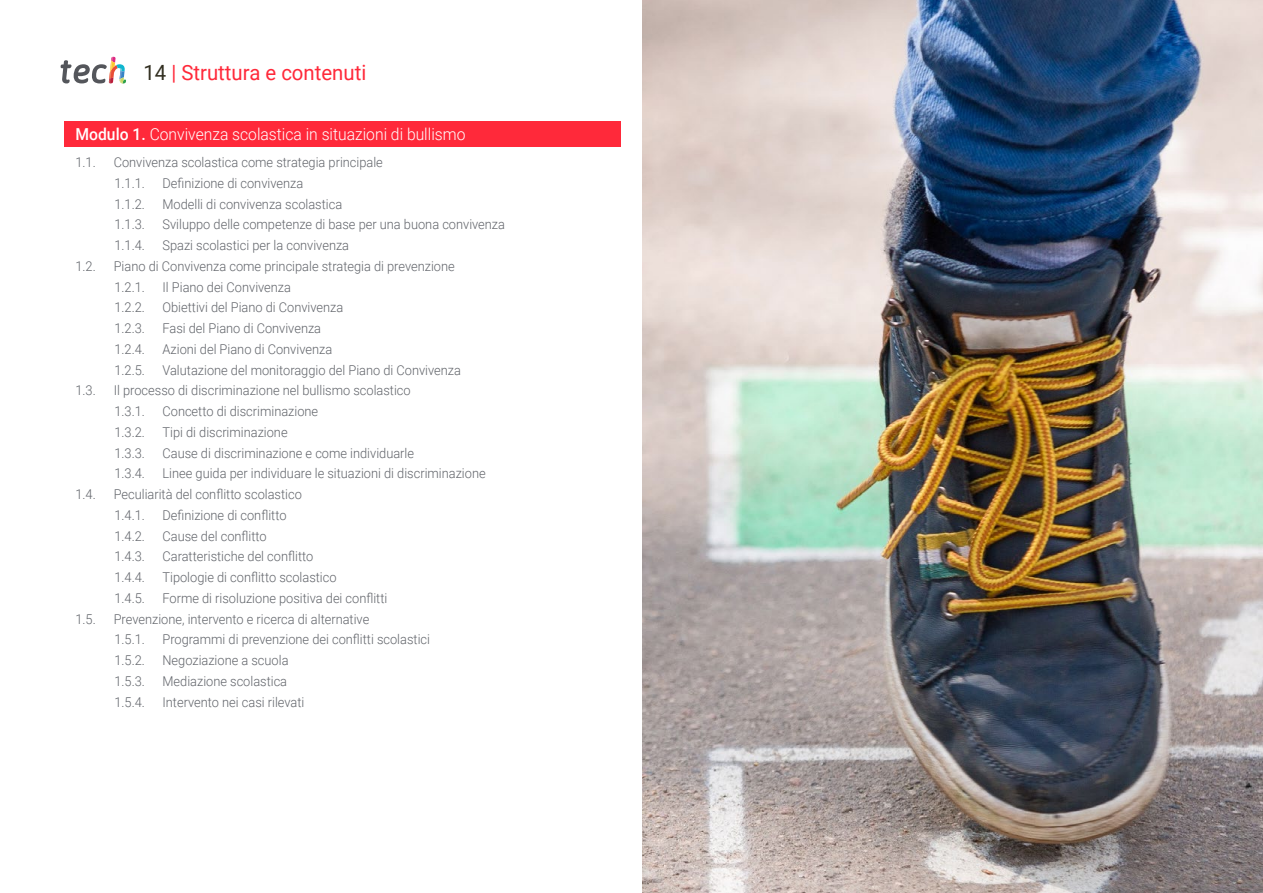
<style>
.page{position:relative;width:1263px;height:893px;background:#fff}
.page>*{position:absolute;margin:0;border:0;box-sizing:border-box;transform-origin:0 0}
.t1{font:21px "Roboto";color:#ff293a}
.t2{font:300 16.5px "Roboto";color:#fff;scale:.95 1}
.t3{font:300 13.5px/20.7px "Roboto";color:#61646a;scale:.95 1}
.s1{color:#312e20}
.s2{font-weight:500}
</style>
<div class="page">
<img style="left:642px;top:0;width:621px;height:893px">
<div style="left:64px;top:121px;width:557px;height:25px;background:#ff293a"></div>
<svg style="left:61px;top:57px;width:65px;height:27px"></svg>
<h1 class="t1" style="left:144px;top:57px;width:224px"><span class="s1">14</span> | Struttura e contenuti</h1>
<p class="t2" style="left:75px;top:123px;width:412px"><span class="s2">Modulo 1.</span> Convivenza scolastica in situazioni di bullismo</p>
<p class="t3" style="left:75px;top:151px;width:23px">1.1.</p>
<p class="t3" style="left:114px;top:151px;width:285px">Convivenza scolastica come strategia principale<br>1.1.1.</p>
<p class="t3" style="left:162px;top:172px;width:150px">Definizione di convivenza</p>
<p class="t3" style="left:114px;top:193px;width:34px">1.1.2.</p>
<p class="t3" style="left:162px;top:193px;width:191px">Modelli di convivenza scolastica</p>
<p class="t3" style="left:114px;top:214px;width:34px">1.1.3.</p>
<p class="t3" style="left:162px;top:214px;width:362px">Sviluppo delle competenze di base per una buona convivenza</p>
<p class="t3" style="left:114px;top:234px;width:34px">1.1.4.</p>
<p class="t3" style="left:162px;top:234px;width:198px">Spazi scolastici per la convivenza</p>
<p class="t3" style="left:75px;top:255px;width:23px">1.2.</p>
<p class="t3" style="left:114px;top:255px;width:360px">Piano di Convivenza come principale strategia di prevenzione<br>1.2.1.</p>
<p class="t3" style="left:162px;top:276px;width:137px">Il Piano dei Convivenza</p>
<p class="t3" style="left:114px;top:297px;width:34px">1.2.2.</p>
<p class="t3" style="left:162px;top:297px;width:192px">Obiettivi del Piano di Convivenza</p>
<p class="t3" style="left:114px;top:317px;width:34px">1.2.3.</p>
<p class="t3" style="left:162px;top:317px;width:169px">Fasi del Piano di Convivenza</p>
<p class="t3" style="left:114px;top:338px;width:34px">1.2.4.</p>
<p class="t3" style="left:162px;top:338px;width:180px">Azioni del Piano di Convivenza</p>
<p class="t3" style="left:114px;top:359px;width:34px">1.2.5.</p>
<p class="t3" style="left:162px;top:359px;width:316px">Valutazione del monitoraggio del Piano di Convivenza</p>
<p class="t3" style="left:75px;top:380px;width:23px">1.3.</p>
<p class="t3" style="left:114px;top:380px;width:314px">Il processo di discriminazione nel bullismo scolastico<br>1.3.1.</p>
<p class="t3" style="left:162px;top:400px;width:165px">Concetto di discriminazione</p>
<p class="t3" style="left:114px;top:421px;width:34px">1.3.2.</p>
<p class="t3" style="left:162px;top:421px;width:133px">Tipi di discriminazione</p>
<p class="t3" style="left:114px;top:442px;width:34px">1.3.3.</p>
<p class="t3" style="left:162px;top:442px;width:266px">Cause di discriminazione e come individuarle</p>
<p class="t3" style="left:114px;top:463px;width:34px">1.3.4.</p>
<p class="t3" style="left:162px;top:463px;width:342px">Linee guida per individuare le situazioni di discriminazione</p>
<p class="t3" style="left:75px;top:483px;width:23px">1.4.</p>
<p class="t3" style="left:114px;top:483px;width:200px">Peculiarità del conflitto scolastico<br>1.4.1.</p>
<p class="t3" style="left:162px;top:504px;width:132px">Definizione di conflitto</p>
<p class="t3" style="left:114px;top:525px;width:34px">1.4.2.</p>
<p class="t3" style="left:162px;top:525px;width:111px">Cause del conflitto</p>
<p class="t3" style="left:114px;top:546px;width:34px">1.4.3.</p>
<p class="t3" style="left:162px;top:546px;width:160px">Caratteristiche del conflitto</p>
<p class="t3" style="left:114px;top:566px;width:34px">1.4.4.</p>
<p class="t3" style="left:162px;top:566px;width:185px">Tipologie di conflitto scolastico</p>
<p class="t3" style="left:114px;top:587px;width:34px">1.4.5.</p>
<p class="t3" style="left:162px;top:587px;width:238px">Forme di risoluzione positiva dei conflitti</p>
<p class="t3" style="left:75px;top:608px;width:23px">1.5.</p>
<p class="t3" style="left:114px;top:608px;width:271px">Prevenzione, intervento e ricerca di alternative<br>1.5.1.</p>
<p class="t3" style="left:162px;top:629px;width:283px">Programmi di prevenzione dei conflitti scolastici</p>
<p class="t3" style="left:114px;top:649px;width:34px">1.5.2.</p>
<p class="t3" style="left:162px;top:649px;width:134px">Negoziazione a scuola</p>
<p class="t3" style="left:114px;top:670px;width:34px">1.5.3.</p>
<p class="t3" style="left:162px;top:670px;width:133px">Mediazione scolastica</p>
<p class="t3" style="left:114px;top:691px;width:34px">1.5.4.</p>
<p class="t3" style="left:162px;top:691px;width:151px">Intervento nei casi rilevati</p>
</div>
